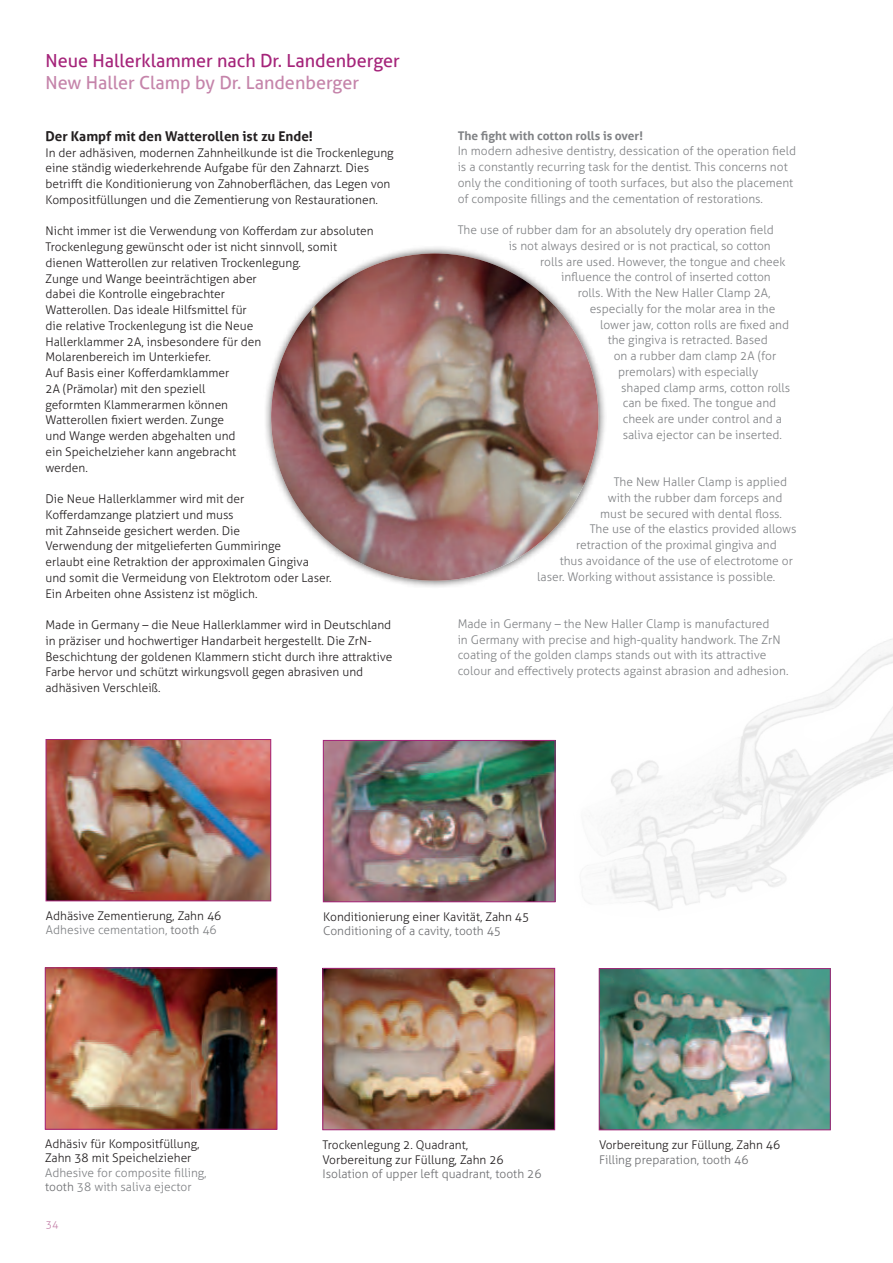
<style>
.page{position:relative;width:893px;height:1263px;background:#fff}
.page>*{position:absolute;margin:0;border:0;box-sizing:border-box;transform-origin:0 0}
.t1{font:18px "Aller";color:#a5247a}
.t2{font:18px "Aller";color:#c584aa}
.t3{font:700 13.5px "Aller";color:#231f20}
.t4{font:300 12px/15.8px "Aller";color:#231f20}
.t5{font:300 12px/15.8px "Aller";color:#808285}
.t6{font:300 12px "Aller";color:#6d6e71}
.t7{font:700 12px "Aller";color:#808285}
.t8{font:300 10.5px "Aller";color:#c584aa}
.s1{color:#808285}
.s2{color:#6d6e71}
</style>
<div class="page">
<img style="left:494px;top:639px;width:399px;height:272px">
<div style="left:263px;top:245px;width:343px;height:344px;background:#231f20;opacity:.75"></div>
<img style="left:271px;top:253px;width:327px;height:328px;border-radius:164px">
<img style="left:325px;top:742px;width:228px;height:158px">
<div style="left:323px;top:740px;width:232px;height:162px;border:1px solid #a5247a"></div>
<img style="left:48px;top:741px;width:221px;height:158px">
<div style="left:46px;top:739px;width:225px;height:162px;border:1px solid #a5247a"></div>
<img style="left:47px;top:970px;width:228px;height:157px">
<div style="left:45px;top:968px;width:232px;height:161px;border:1px solid #a5247a"></div>
<img style="left:601px;top:970px;width:227px;height:158px">
<div style="left:599px;top:968px;width:231px;height:162px;border:1px solid #a5247a"></div>
<img style="left:325px;top:970px;width:228px;height:158px">
<div style="left:323px;top:968px;width:232px;height:162px;border:1px solid #a5247a"></div>
<h1 class="t1" style="left:45px;top:50px;width:356px">Neue Hallerklammer nach Dr. Landenberger</h1>
<h1 class="t2" style="left:45px;top:72px;width:315px">New Haller Clamp by Dr. Landenberger</h1>
<p class="t3" style="left:45px;top:131px;width:269px">Der Kampf mit den Watterollen ist zu Ende!</p>
<p class="t4" style="left:45px;top:145px;width:350px">In der adhäsiven, modernen Zahnheilkunde ist die Trockenlegung eine ständig wiederkehrende Aufgabe für den Zahnarzt. Dies betrift die Konditionierung von Zahnobernächen, das Legen von Kompositfüllungen und die Zementierung von Restaurationen.</p>
<p class="t4" style="left:45px;top:223px;width:330px">Nicht immer ist die Verwendung von Koferdam zur absoluten Trockenlegung gewünscht oder ist nicht sinnvoll, somit dienen Watterollen zur relativen Trockenlegung.<br>Zunge und Wange beeinträchtigen aber<br>dabei die Kontrolle eingebrachter<br>Watterollen. Das ideale Hilfsmittel für<br>die relative Trockenlegung ist die Neue<br>Hallerklammer 2A, insbesondere für den<br>Molarenbereich im Unterkiefer.<br>Auf Basis einer Koferdamklammer<br>2A (Prämolar) mit den speziell<br>geformten Klammerarmen können<br>Watterollen oxiert werden. Zunge<br>und Wange werden abgehalten und<br>ein Speichelzieher kann angebracht<br>werden.</p>
<p class="t4" style="left:45px;top:491px;width:288px">Die Neue Hallerklammer wird mit der Koferdamzange platziert und muss<br>mit Zahnseide gesichert werden. Die<br>Verwendung der mitgelieferten Gummiringe<br>erlaubt eine Retraktion der approximalen Gingiva und somit die Vermeidung von Elektrotom oder Laser.<br>Ein Arbeiten ohne Assistenz ist möglich.</p>
<p class="t4" style="left:45px;top:617px;width:349px">Made in Germany 3 die Neue Hallerklammer wird in Deutschland in präziser und hochwertiger Handarbeit hergestellt. Die ZrN-Beschichtung der goldenen Klammern sticht durch ihre attraktive Farbe hervor und schützt wirkungsvoll gegen abrasiven und adhäsiven Verschleiß.</p>
<p class="t7" style="left:458px;top:128px;width:187px">The oght with cotton rolls is over!</p>
<p class="t5" style="left:458px;top:143px;width:340px">In modern adhesive dentistry, dessication of the operation oeld is a constantly recurring task for the dentist. This concerns not only the conditioning of tooth surfaces, but also the placement of composite ollings and the cementation of restorations.</p>
<p class="t5" style="left:458px;top:222px;width:318px">The use of rubber dam for an absolutely dry operation oeld</p>
<p class="t5" style="left:509px;top:238px;width:264px">is not always desired or is not practical, so cotton</p>
<p class="t5" style="left:540px;top:253px;width:247px">rolls are used. However, the tongue and cheek</p>
<p class="t5" style="left:561px;top:269px;width:211px">innuence the control of inserted cotton</p>
<p class="t5" style="left:578px;top:285px;width:194px">rolls. With the New Haller Clamp 2A,</p>
<p class="t5" style="left:590px;top:301px;width:187px">especially for the molar area in the</p>
<p class="t5" style="left:600px;top:316px;width:190px">lower jaw, cotton rolls are oxed and</p>
<p class="t5" style="left:608px;top:332px;width:162px">the gingiva is retracted. Based</p>
<p class="t5" style="left:614px;top:348px;width:164px">on a rubber dam clamp 2A (for</p>
<p class="t5" style="left:618px;top:364px;width:142px">premolars) with especially</p>
<p class="t5" style="left:621px;top:379px;width:171px">shaped clamp arms, cotton rolls</p>
<p class="t5" style="left:623px;top:395px;width:155px">can be oxed. The tongue and</p>
<p class="t5" style="left:623px;top:412px;width:161px">cheek are under control and a</p>
<p class="t5" style="left:623px;top:427px;width:161px">saliva ejector can be inserted.</p>
<p class="t5" style="left:614px;top:474px;width:175px">The New Haller Clamp is applied</p>
<p class="t5" style="left:608px;top:490px;width:176px">with the rubber dam forceps and</p>
<p class="t5" style="left:600px;top:505px;width:183px">must be secured with dental noss.</p>
<p class="t5" style="left:590px;top:522px;width:208px">The use of the elastics provided allows</p>
<p class="t5" style="left:576px;top:537px;width:202px">retraction of the proximal gingiva and</p>
<p class="t5" style="left:560px;top:553px;width:235px">thus avoidance of the use of electrotome or</p>
<p class="t5" style="left:537px;top:568px;width:240px">laser. Working without assistance is possible.</p>
<p class="t5" style="left:458px;top:616px;width:332px">Made in Germany 3 the New Haller Clamp is manufactured<br>in Germany with precise and high-quality handwork. The ZrN coating of the golden clamps stands out with its attractive colour and efectively protects against abrasion and adhesion.</p>
<p class="t4" style="left:46px;top:908px;width:177px;line-height:14.4px">Adhäsive Zementierung, Zahn 46<br><span class="s1">Adhesive cementation,</span> <span class="s2">tooth</span> <span class="s1">46</span></p>
<p class="t4" style="left:45px;top:1136px;width:156px;line-height:14.4px">Adhäsiv für Kompositfüllung,<br>Zahn 38 mit Speichelzieher</p>
<p class="t5" style="left:45px;top:1165px;width:163px;line-height:14.4px">Adhesive for composite olling, <span class="s2">tooth</span> 38 with saliva ejector</p>
<p class="t8" style="left:46px;top:1220px;width:14px">34</p>
<p class="t4" style="left:323px;top:909px;width:208px">Konditionierung einer Kavität, Zahn 45</p>
<p class="t6" style="left:323px;top:924px;width:179px">Conditioning of a cavity, tooth 45</p>
<p class="t4" style="left:323px;top:1138px;width:183px;line-height:14.4px">Trockenlegung 2. Quadrant,<br>Vorbereitung zur Füllung, Zahn 26</p>
<p class="t6" style="left:323px;top:1166px;width:221px">Isolation of upper left quadrant, tooth 26</p>
<p class="t4" style="left:599px;top:1137px;width:183px">Vorbereitung zur Füllung, Zahn 46</p>
<p class="t6" style="left:599px;top:1152px;width:151px">Filling preparation, tooth 46</p>
</div>
